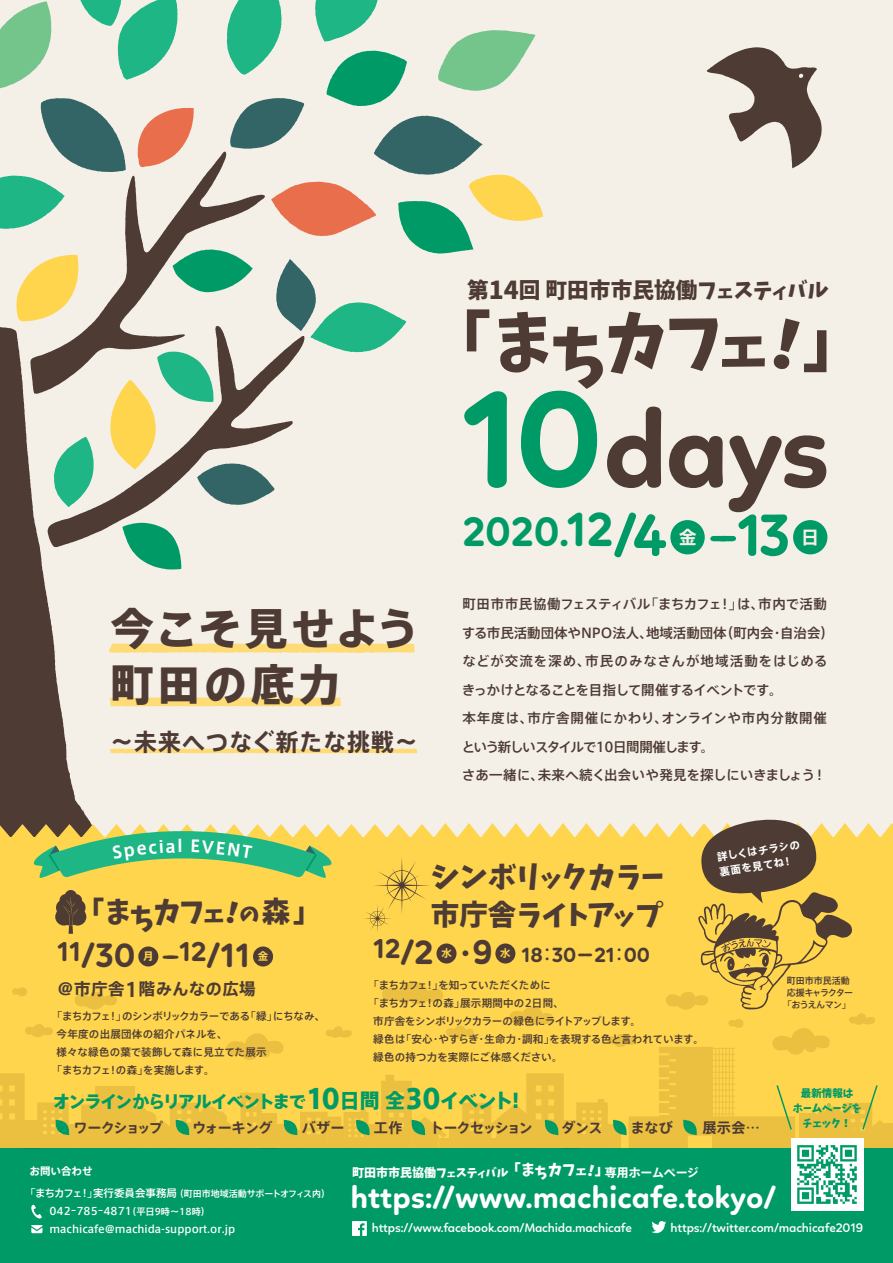
<style>
.page{position:relative;width:893px;height:1263px;background:#f4f0e8}
.page>*{position:absolute;margin:0;border:0;box-sizing:border-box;transform-origin:0 0}
.t1{font:700 110.85px "Linotte";color:#4d3b34}
.t2{font:66.15px "Keifont";color:#4d3b34}
.t3{font:800 43.5px/55.5px "Axis Std";letter-spacing:.06em;color:#4d3b34}
.t4{font:700 42.3px "Linotte";color:#009a66}
.t5{font:700 42.3px "Linotte";color:#009a66;scale:1.43 1}
.t6{font:700 34.5px "Linotte";color:#4d3b34}
.t7{font:700 31.65px "Linotte";color:#fff}
.t8{font:28.5px/37.5px "Keifont";color:#4d3b34}
.t9{font:28.2px "Koz Go Pr 6 N";color:#4d3b34}
.t10{font:700 28.05px "Linotte";color:#4d3b34}
.t11{font:700 24px "Axis Std";letter-spacing:.045em;color:#4d3b34;scale:.95 1}
.t12{font:21.75px "Keifont";color:#4d3b34}
.t13{font:700 21px "Linotte";color:#4d3b34}
.t14{font:700 18px "Axis Std";color:#f4f0e8}
.t15{font:800 17.4px "Axis Std";letter-spacing:-.09em;color:#009a66}
.t16{font:700 16.5px "Axis Std";letter-spacing:.025em;color:#4d3b34}
.t17{font:700 16.5px "Axis Std";color:#fff}
.t18{font:700 14.1px "Axis Std";letter-spacing:-.045em;color:#4d3b34}
.t19{font:700 14.1px "Axis Std";letter-spacing:-.125em;color:#4d3b34}
.t20{font:500 13.5px/28.5px "Axis Std";letter-spacing:-.005em;color:#4d3b34}
.t21{font:600 12.75px "Linotte";letter-spacing:-.01em;color:#fff}
.t22{font:12px "Keifont";color:#fff}
.t23{font:700 12px "Axis Std";letter-spacing:-.01em;color:#fff}
.t24{font:500 10.5px "Axis Std";letter-spacing:-.055em;color:#4d3b34}
.t25{font:500 10.5px/18.1px "Axis Std";color:#fff}
.t26{font:500 10.5px "Axis Std";letter-spacing:.015em;color:#4d3b34}
.t27{font:500 10.5px "Axis Std";letter-spacing:.025em;color:#4d3b34}
.t28{font:500 10.5px "Axis Std";letter-spacing:-.015em;color:#4d3b34}
.t29{font:700 10.5px/15px "Axis Std";color:#fff}
.t30{font:10.5px/15px "Keifont";color:#009a66;text-align:center}
.t31{font:500 10.5px "Axis Std";letter-spacing:-.065em;color:#4d3b34}
.t32{font:700 10.5px "Axis Std";color:#fed54d}
.t33{font:500 9px "Axis Std";letter-spacing:-.02em;color:#fff}
.t34{font:500 9px/12px "Axis Std";letter-spacing:-.055em;color:#4d3b34;text-align:center}
.s1{font-size:24.75px}
.s2{font-size:18.45px}
.s3{font-size:56.1px}
.s4{font-size:140.7px;color:#009a66}
.s5{font-size:49.05px}
.s6{font-size:60.45px}
.s7{font-family:"Axis Std";font-size:18px;color:#f4f0e8}
.s8{font-size:24.15px}
.s9{font-size:20.55px}
.s10{font-size:34.5px}
.s11{font-family:"Axis Std";font-size:10.5px;color:#fed54d}
.s12{font-family:"Linotte";font-weight:700;font-size:35.25px}
.s13{font-family:"Hira Maru Std W3";font-weight:400}
.s14{font-size:19.5px}
.s15{font-size:27.15px}
.s16{font-size:19.95px}
.s17{font-size:9.15px}
.s18{font-size:10.5px}
.s19{font-size:10.2px}
.s20{font-size:15px}
.s21{font-size:12.75px}
.s22{font-family:"Keifont";font-weight:400;font-size:15px}
</style>
<div class="page">
<svg style="left:0;top:507px;width:87px;height:310px;fill:#4d3b34"></svg>
<svg style="left:48px;top:507px;width:97px;height:40px;fill:#4d3b34"></svg>
<svg style="left:122px;top:523px;width:59px;height:46px"></svg>
<svg style="left:0;top:0;width:543px;height:507px"></svg>
<div style="left:0;top:1148px;width:893px;height:115px;background:#009a66"></div>
<div style="left:0;top:838px;width:893px;height:310px;background:#fed54d"></div>
<svg style="left:326px;top:1026px;width:26px;height:12px"></svg>
<svg style="left:226px;top:1033px;width:57px;height:27px"></svg>
<svg style="left:446px;top:1026px;width:28px;height:13px"></svg>
<svg style="left:382px;top:982px;width:61px;height:22px"></svg>
<svg style="left:509px;top:1007px;width:45px;height:18px"></svg>
<svg style="left:75px;top:992px;width:42px;height:18px"></svg>
<svg style="left:12px;top:987px;width:15px;height:9px"></svg>
<svg style="left:25px;top:1024px;width:28px;height:13px"></svg>
<div style="left:439px;top:1138px;width:16px;height:10px;background:#ebc040"></div>
<div style="left:366px;top:1124px;width:16px;height:24px;background:#ebc040"></div>
<div style="left:276px;top:1124px;width:14px;height:24px;background:#ebc040"></div>
<div style="left:563px;top:1120px;width:16px;height:28px;background:#ebc040"></div>
<div style="left:450px;top:1128px;width:16px;height:20px;background:#ebc040"></div>
<svg style="left:0;top:1073px;width:25px;height:75px;background:#ecc141"></svg>
<div style="left:66px;top:1124px;width:16px;height:24px;background:#ebc040"></div>
<div style="left:260px;top:1113px;width:16px;height:35px;background:#ebc040"></div>
<div style="left:24px;top:1120px;width:16px;height:28px;background:#ebc040"></div>
<svg style="left:31px;top:1225px;width:11px;height:8px"></svg>
<svg style="left:31px;top:1204px;width:11px;height:15px"></svg>
<div style="left:670px;top:520px;width:35px;height:34px;background:#009a66;border-radius:50%"></div>
<div style="left:793px;top:520px;width:34px;height:34px;background:#009a66;border-radius:50%"></div>
<svg style="left:352px;top:1221px;width:15px;height:15px"></svg>
<svg style="left:651px;top:1221px;width:15px;height:12px"></svg>
<img style="left:791px;top:1148px;width:72px;height:63px">
<svg style="left:707px;top:47px;width:115px;height:121px"></svg>
<img style="left:700px;top:934px;width:151px;height:56px">
<div style="left:138px;top:946px;width:20px;height:20px;background:#4d3b34;border-radius:50%"></div>
<div style="left:253px;top:946px;width:20px;height:20px;background:#4d3b34;border-radius:50%"></div>
<svg style="left:37px;top:1099px;width:33px;height:49px"></svg>
<svg style="left:81px;top:1086px;width:181px;height:62px"></svg>
<svg style="left:283px;top:1109px;width:87px;height:39px"></svg>
<svg style="left:381px;top:1075px;width:65px;height:73px"></svg>
<svg style="left:462px;top:1073px;width:102px;height:75px"></svg>
<svg style="left:576px;top:990px;width:317px;height:158px"></svg>
<svg style="left:110px;top:697px;width:231px;height:10px;background:#fddd85"></svg>
<svg style="left:110px;top:748px;width:307px;height:6px;background:#fbe094"></svg>
<svg style="left:108px;top:643px;width:307px;height:10px;background:#fddd84"></svg>
<div style="left:436px;top:943px;width:20px;height:20px;background:#4d3b34;border-radius:50%"></div>
<div style="left:495px;top:943px;width:20px;height:20px;background:#4d3b34;border-radius:50%"></div>
<svg style="left:0;top:817px;width:893px;height:117px"></svg>
<h3 class="t3" style="left:110px;top:599px;width:311px">今こそ見せよう町田の底力</h3>
<h3 class="t11" style="left:110px;top:723px;width:325px">～未来へつなぐ新たな挑戦～</h3>
<h3 class="t12" style="left:467px;top:273px;width:363px">第<span class="s1">14</span>回 町田市市民協働フ<span class="s2">ェ</span>ステ<span class="s2">ィ</span>バル</h3>
<h2 class="t2" style="left:425px;top:289px;width:346px">「まちカフ<span class="s3">ェ</span></h2>
<h2 class="t2" style="left:802px;top:289px;width:68px">」</h2>
<h1 class="t1" style="left:460px;top:384px;width:372px"><span class="s4">10</span>days</h1>
<h3 class="t4" style="left:463px;top:507px;width:236px">2020.<span class="s5">12</span><span class="s6">/4</span> <span class="s7">金</span></h3>
<h3 class="t5" style="left:708px;top:509px;width:59px">--<span class="s6">13</span></h3>
<h3 class="t14" style="left:801px;top:523px;width:19px">日</h3>
<p class="t20" style="left:462px;top:589px;width:374px">町田市市民協働フェスティバル「まちカフェ！」は、市内で活動する市民活動団体やNPO法人、地域活動団体（町内会・自治会）などが交流を深め、市民のみなさんが地域活動をはじめるきっかけとなることを目指して開催するイベントです。<br>本年度は、市庁舎開催にかわり、オンラインや市内分散開催という新しいスタイルで10日間開催します。<br>さあ一緒に、未来へ続く出会いや発見を探しにいきましょう！</p>
<p class="t17" style="left:177px;top:833px;width:7px">l</p>
<h3 class="t8" style="left:76px;top:891px;width:150px">「まちカフ<span class="s8">ェ</span></h3>
<h3 class="t8" style="left:239px;top:891px;width:84px"><span class="s9">の</span>森」</h3>
<h3 class="t6" style="left:57px;top:934px;width:195px"><sup>11</sup>/30 <sup>月</sup> <span class="s8">--</span><sup>12</sup>/11</h3>
<p class="t32" style="left:258px;top:948px;width:12px">金</p>
<h3 class="t8" style="left:431px;top:857px;width:235px">シンボリ<span class="s8">ッ</span>クカラー市庁舎ライトア<span class="s8">ッ</span>プ</h3>
<h3 class="t10" style="left:373px;top:932px;width:80px">12<span class="s10">/2</span> <span class="s11">水</span></h3>
<h3 class="t9" style="left:451px;top:937px;width:43px">・<span class="s12">9</span></h3>
<h3 class="t13" style="left:500px;top:942px;width:151px"><sup>水</sup> 18<span class="s13">:</span>30--21<span class="s13">:</span>00</h3>
<p class="t16" style="left:57px;top:976px;width:200px">＠市庁舎<span class="s14">1</span>階みんなの広場</p>
<p class="t24" style="left:369px;top:977px;width:184px">「まちカフェ！」を知っていただくために</p>
<p class="t27" style="left:369px;top:995px;width:197px">「まちカフェ！の森」展示期間中の2日間、</p>
<p class="t24" style="left:373px;top:1013px;width:269px">市庁舎をシンボリックカラーの緑色にライトアップします。</p>
<p class="t28" style="left:373px;top:1031px;width:332px">緑色は「安心・やすらぎ・生命力・調和」を表現する色と言われています。</p>
<p class="t26" style="left:373px;top:1049px;width:191px">緑色の持つ力を実際にご体感ください。</p>
<p class="t24" style="left:52px;top:1008px;width:275px">「まちカフェ！」のシンボリックカラーである「緑」にちなみ、</p>
<p class="t27" style="left:57px;top:1026px;width:172px">今年度の出展団体の紹介パネルを、</p>
<p class="t26" style="left:57px;top:1044px;width:211px">様々な緑色の葉で装飾して森に見立てた展示</p>
<p class="t31" style="left:52px;top:1062px;width:164px">「まちカフェ！の森」を実施します。</p>
<p class="t29" style="left:716px;top:849px;width:85px;rotate:-9deg">詳しくはチラシの裏面を見てね！</p>
<p class="t34" style="left:783px;top:974px;width:72px">町田市市民活動応援キャラクター「おうえんマン」</p>
<p class="t15" style="left:53px;top:1088px;width:468px">オンラインからリアルイベントまで<span class="s15">10</span><span class="s16">日間 全</span><span class="s15">30</span><span class="s16">イベント!</span></p>
<p class="t19" style="left:74px;top:1117px;width:91px">ワークショップ</p>
<p class="t18" style="left:192px;top:1117px;width:82px">ウォーキング</p>
<p class="t18" style="left:302px;top:1117px;width:44px">バザー</p>
<p class="t18" style="left:374px;top:1117px;width:30px">工作</p>
<p class="t19" style="left:430px;top:1117px;width:105px">トークセッション</p>
<p class="t18" style="left:561px;top:1117px;width:43px">ダンス</p>
<p class="t18" style="left:631px;top:1117px;width:43px">まなび</p>
<p class="t18" style="left:702px;top:1117px;width:59px">展示会…</p>
<p class="t30" style="left:792px;top:1085px;width:71px">最新情報は<br>ホームページをチェック！</p>
<p class="t29" style="left:30px;top:1163px;width:75px">お問い合わせ　</p>
<p class="t25" style="left:49px;top:1201px;width:187px">042-785-4871<span class="s17">（平日9時～18時）</span>machicafe@machida-support.or.jp</p>
<p class="t33" style="left:25px;top:1186px;width:306px"><span class="s18">「まちカフェ！」実行委員会事務局</span> （町田市地域活動サポートオフィス内）</p>
<p class="t22" style="left:352px;top:1163px;width:236px">町田市市民協働フ<span class="s19">ェ</span>ステ<span class="s19">ィ</span>バル<span class="s20">「まちカフ</span><span class="s21">ェ</span></p>
<p class="t23" style="left:595px;top:1163px;width:105px"><span class="s22">」</span>専用ホームページ</p>
<h3 class="t7" style="left:350px;top:1178px;width:427px">https://www.machicafe.tokyo/</h3>
<p class="t21" style="left:372px;top:1220px;width:262px">https://www.facebook.com/Machida.machicafe</p>
<p class="t21" style="left:671px;top:1220px;width:194px">https://twitter.com/machicafe2019</p>
</div>
